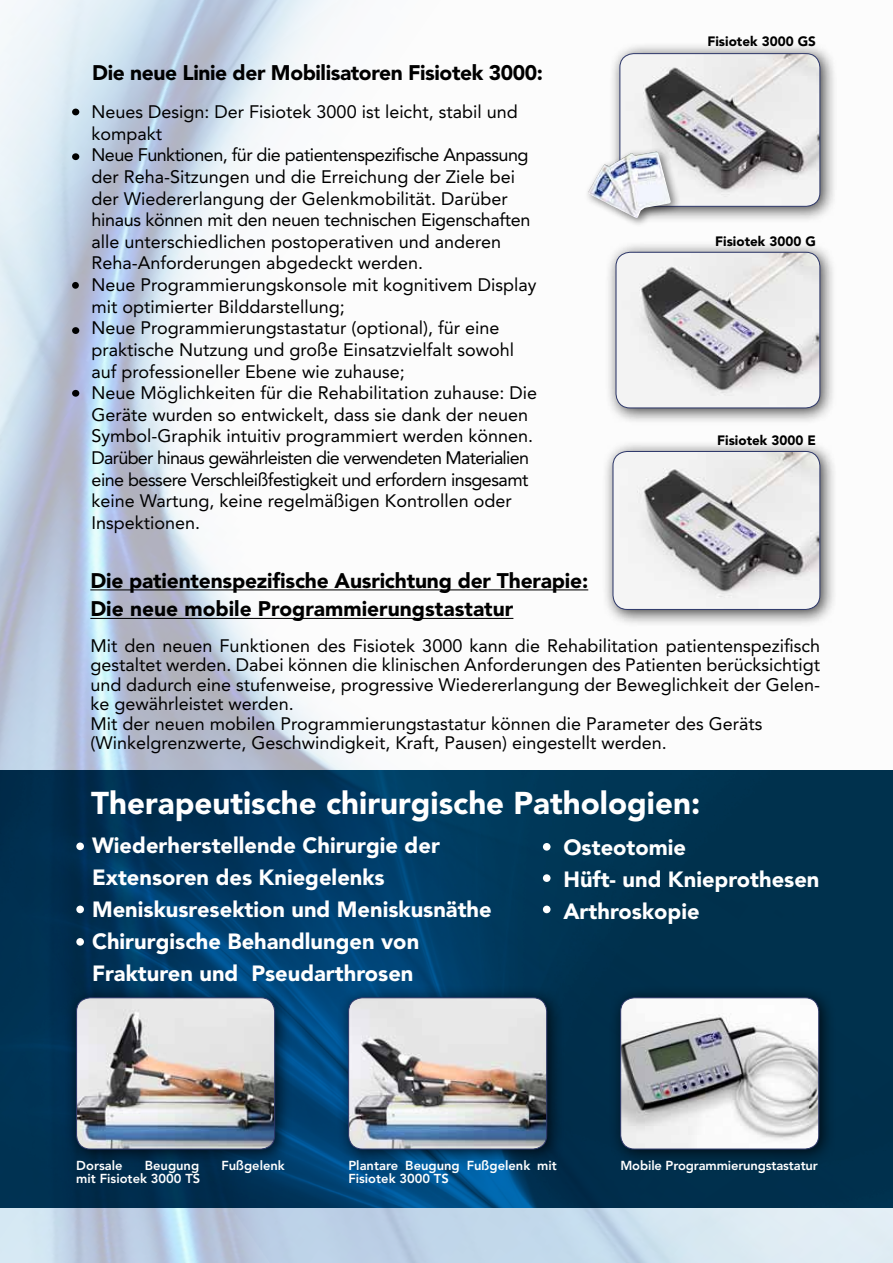
<style>
.page{position:relative;width:893px;height:1263px;background:#fff}
.page>*{position:absolute;margin:0;border:0;box-sizing:border-box;transform-origin:0 0}
.t1{font:900 31.35px "Avenir LT Std";color:#fff}
.t2{font:900 21.9px/32px "Avenir LT Std";color:#fff}
.t3{font:900 21px/28.5px "Avenir LT Std";letter-spacing:-.01em;color:#000}
.t4{font:18px/21.6px "Avenir LT Std";color:#000}
.t5{font:900 13.5px "Avenir LT Std";color:#000}
.t6{font:800 12.9px/13.5px "Avenir LT Std";color:#fff}
</style>
<div class="page">
<img style="left:0;top:0;width:893px;height:1263px">
<div style="left:72px;top:109px;width:7px;height:6px;background:#000;border-radius:50%"></div>
<div style="left:72px;top:153px;width:7px;height:7px;background:#000;border-radius:50%"></div>
<div style="left:72px;top:327px;width:7px;height:7px;background:#000;border-radius:50%"></div>
<div style="left:72px;top:390px;width:7px;height:7px;background:#000;border-radius:50%"></div>
<div style="left:72px;top:282px;width:7px;height:7px;background:#000;border-radius:50%"></div>
<div style="left:76px;top:842px;width:8px;height:8px;background:#fff;border-radius:50%"></div>
<div style="left:76px;top:905px;width:8px;height:8px;background:#fff;border-radius:50%"></div>
<div style="left:76px;top:938px;width:8px;height:8px;background:#fff;border-radius:50%"></div>
<div style="left:543px;top:843px;width:7px;height:8px;background:#fff;border-radius:50%"></div>
<div style="left:543px;top:874px;width:7px;height:8px;background:#fff;border-radius:50%"></div>
<div style="left:543px;top:905px;width:7px;height:8px;background:#fff;border-radius:50%"></div>
<hr style="left:90px;top:589px;width:498px;height:1px;background:#000">
<hr style="left:90px;top:618px;width:423px;height:1px;background:#000">
<div style="left:65px;top:986px;width:227px;height:180px;background:#000;opacity:.75"></div>
<img style="left:77px;top:998px;width:198px;height:151px">
<div style="left:76px;top:997px;width:199px;height:152px;border:1px solid #2e386b;border-radius:14px"></div>
<div style="left:337px;top:986px;width:227px;height:180px;background:#000;opacity:.75"></div>
<img style="left:349px;top:998px;width:198px;height:151px">
<div style="left:348px;top:997px;width:199px;height:152px;border:1px solid #2e386b;border-radius:14px"></div>
<div style="left:609px;top:986px;width:227px;height:180px;background:#000;opacity:.75"></div>
<img style="left:621px;top:998px;width:198px;height:151px">
<div style="left:620px;top:997px;width:199px;height:152px;border:1px solid #2e386b;border-radius:14px"></div>
<div style="left:608px;top:42px;width:229px;height:181px;background:#000;opacity:.75"></div>
<img style="left:620px;top:54px;width:200px;height:152px">
<div style="left:620px;top:53px;width:200px;height:154px;border:1px solid #2e386b;border-radius:14px"></div>
<div style="left:604px;top:241px;width:233px;height:184px;background:#000;opacity:.75"></div>
<img style="left:616px;top:252px;width:204px;height:156px">
<div style="left:616px;top:252px;width:204px;height:156px;border:1px solid #2e386b;border-radius:14px"></div>
<div style="left:601px;top:440px;width:236px;height:187px;background:#000;opacity:.75"></div>
<img style="left:613px;top:452px;width:207px;height:157px">
<div style="left:613px;top:451px;width:207px;height:159px;border:1px solid #2e386b;border-radius:14px"></div>
<div style="left:584px;top:147px;width:97px;height:82px;background:#000;opacity:.5"></div>
<img style="left:588px;top:152px;width:83px;height:66px">
<p class="t3" style="left:92px;top:58px;width:452px">Die neue Linie der Mobilisatoren Fisiotek 3000:</p>
<p class="t4" style="left:92px;top:101px;width:447px">Neues Design: Der Fisiotek 3000 ist leicht, stabil und kompakt<br>Neue Funktionen, für die patientenspezifische Anpassung der Reha-Sitzungen und die Erreichung der Ziele bei der Wiedererlangung der Gelenkmobilität. Darüber hinaus können mit den neuen technischen Eigenschaften alle unterschiedlichen postoperativen und anderen Reha-Anforderungen abgedeckt werden.<br>Neue Programmierungskonsole mit kognitivem Display mit optimierter Bilddarstellung;<br>Neue Programmierungstastatur (optional), für eine praktische Nutzung und große Einsatzvielfalt sowohl auf professioneller Ebene wie zuhause;<br>Neue Möglichkeiten für die Rehabilitation zuhause: Die Geräte wurden so entwickelt, dass sie dank der neuen Symbol-Graphik intuitiv programmiert werden können.<br>Darüber hinaus gewährleisten die verwendeten Materialien eine bessere Verschleißfestigkeit und erfordern insgesamt keine Wartung, keine regelmäßigen Kontrollen oder Inspektionen.</p>
<p class="t3" style="left:90px;top:566px;width:499px">Die patientenspezifische Ausrichtung der Therapie:<br>Die neue mobile Programmierungstastatur</p>
<p class="t5" style="left:707px;top:33px;width:110px">Fisiotek 3000 GS</p>
<p class="t5" style="left:715px;top:233px;width:102px">Fisiotek 3000 G</p>
<p class="t5" style="left:717px;top:432px;width:100px">Fisiotek 3000 E</p>
<p class="t4" style="left:90px;top:636px;width:731px;line-height:19.5px">Mit den neuen Funktionen des Fisiotek 3000 kann die Rehabilitation patientenspezifisch gestaltet werden. Dabei können die klinischen Anforderungen des Patienten berücksichtigt und dadurch eine stufenweise, progressive Wiedererlangung der Beweglichkeit der Gelen&shy;ke gewährleistet werden.<br>Mit der neuen mobilen Programmierungstastatur können die Parameter des Geräts (Winkelgrenzwerte, Geschwindigkeit, Kraft, Pausen) eingestellt werden.</p>
<h1 class="t1" style="left:91px;top:784px;width:611px">Therapeutische chirurgische Pathologien:</h1>
<p class="t2" style="left:92px;top:830px;width:401px">Wiederherstellende Chirurgie der Extensoren des Kniegelenks Meniskusresektion und Meniskusnäthe Chirurgische Behandlungen von Frakturen und Pseudarthrosen</p>
<p class="t2" style="left:563px;top:831px;width:258px">Osteotomie<br>Hüft- und Knieprothesen<br>Arthroskopie</p>
<p class="t6" style="left:76px;top:1159px;width:48px">Dorsale</p>
<p class="t6" style="left:145px;top:1159px;width:56px">Beugung</p>
<p class="t6" style="left:221px;top:1159px;width:65px">Fußgelenk</p>
<p class="t6" style="left:76px;top:1172px;width:125px">mit Fisiotek 3000 TS</p>
<p class="t6" style="left:348px;top:1159px;width:210px">Plantare Beugung Fußgelenk mit<br>Fisiotek 3000 TS</p>
<p class="t6" style="left:620px;top:1159px;width:199px">Mobile Programmierungstastatur</p>
</div>
